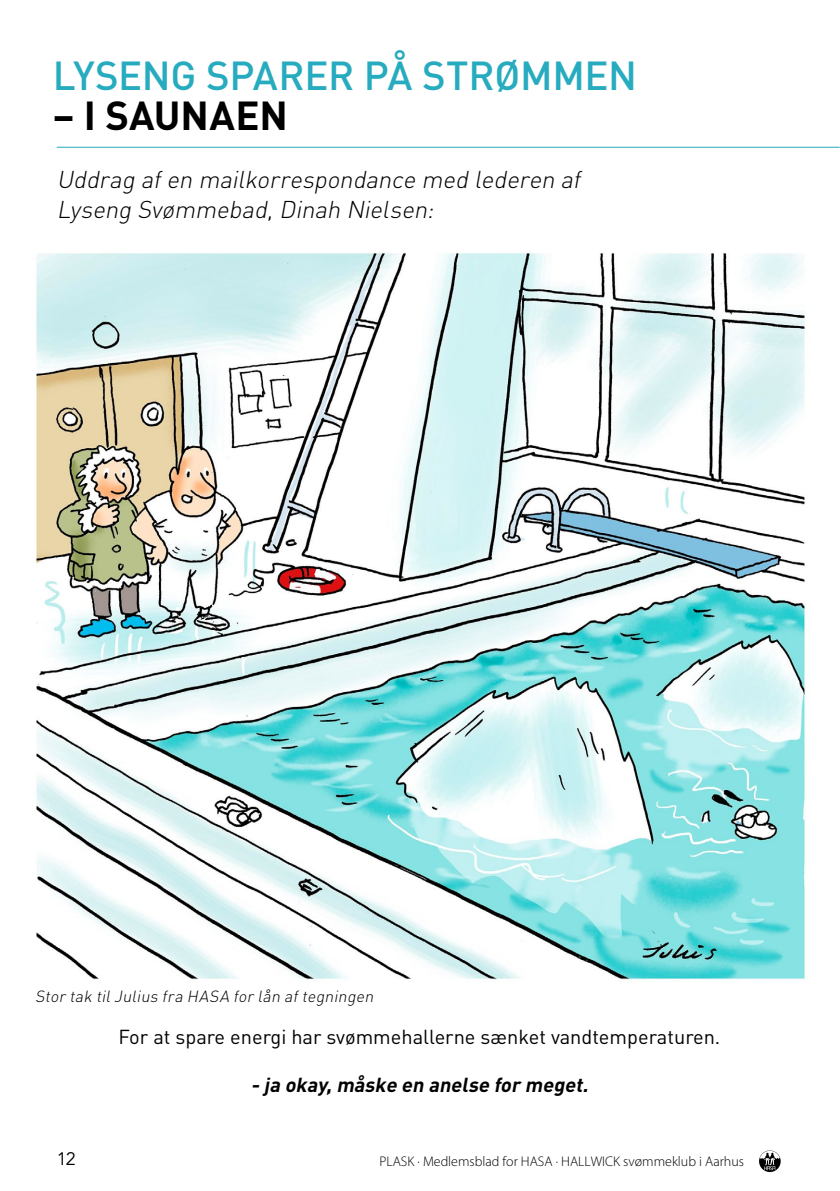
<style>
.page{position:relative;width:840px;height:1191px;background:#fff}
.page>*{position:absolute;margin:0;border:0;box-sizing:border-box;transform-origin:0 0}
.t1{font:500 40px "DIN Pro";letter-spacing:-.01em;color:#27abbf}
.t2{font:700 40px "DIN Pro";color:#000}
.t3{font:italic 300 24px/30px "DIN Pro";color:#000}
.t4{font:20px "DIN Pro";color:#000}
.t5{font:italic 700 20px "DIN Pro";color:#000}
.t6{font:18px "Avenir LT Std";color:#000}
.t7{font:italic 300 16px "DIN Pro";color:#000}
.t8{font:300 14px "Myriad Pro";color:#000}
</style>
<div class="page">
<hr style="left:57px;top:147px;width:782px;height:1px;background:#27abbf">
<svg style="left:759px;top:1150px;width:21px;height:22px"></svg>
<img style="left:35px;top:253px;width:771px;height:727px">
<h1 class="t1" style="left:53px;top:48px;width:585px">LYSENG SPARER PÅ STRØMMEN</h1>
<h1 class="t2" style="left:53px;top:88px;width:236px">– I SAUNAEN</h1>
<p class="t3" style="left:57px;top:163px;width:530px">Uddrag afen mailkorrespondance med lederen af<br>Lyseng Svømmebad,Dinah Nielsen:</p>
<p class="t7" style="left:35px;top:985px;width:343px">Stortak tilJulius fra HASA forlån aftegningen</p>
<p class="t4" style="left:118px;top:1023px;width:603px">For at spare energi har svømmehallerne sænket vandtemperaturen.</p>
<p class="t5" style="left:250px;top:1071px;width:343px">- ja okay,måske en anelse for meget.</p>
<p class="t6" style="left:57px;top:1148px;width:20px">12</p>
<p class="t8" style="left:379px;top:1153px;width:366px">PLASK · Medlemsblad for HASA · HALLWICK svømmeklub i Aarhus</p>
</div>
